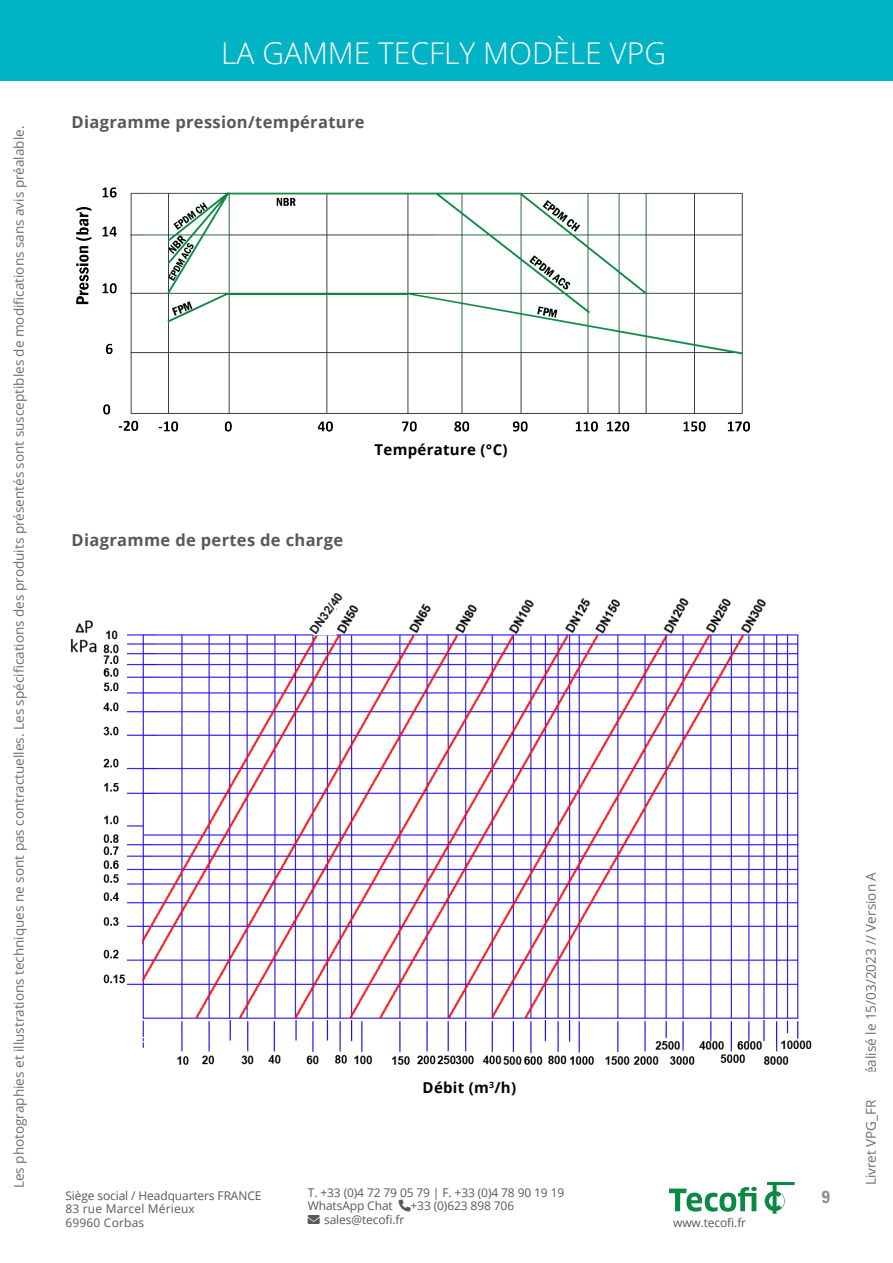
<style>
.page{position:relative;width:893px;height:1263px;background:#fff}
.page>*{position:absolute;margin:0;border:0;box-sizing:border-box;transform-origin:0 0}
.t1{font:300 30px "Open Sans";color:#fff}
.t2{font:600 condensed 18px "Franklin Gothic";color:#90908b}
.t3{font:700 16.5px "Open Sans";letter-spacing:.02em;color:#57585a}
.t4{font:700 15px "Open Sans";letter-spacing:.02em;color:#000001}
.t5{font:13.5px "Open Sans";color:#6c6d70}
.t6{font:12px/13.5px "Open Sans";letter-spacing:-.01em;color:#57585a}
.t7{font:700 12px "Arial";color:#231f20}
</style>
<div class="page">
<hr style="left:0;top:0;width:2px;height:81px;background:#00b3c5">
<div style="left:2px;top:0;width:891px;height:81px;background:#00b3c5"></div>
<svg style="left:669px;top:1187px;width:88px;height:25px"></svg>
<svg style="left:765px;top:1182px;width:30px;height:32px"></svg>
<img style="left:70px;top:598px;width:742px;height:467px">
<img style="left:76px;top:187px;width:674px;height:245px">
<div style="left:137px;top:239px;width:30px;height:27px;background:#fff"></div>
<div style="left:313px;top:593px;width:23px;height:42px;background:#fff"></div>
<p class="t5" style="left:10px;top:1188px;width:1064px;rotate:-90deg">Les photographies et illustrations techniques ne sont pas contractuelles. Les spécifications des produits présentés sont susceptibles de modifications sans avis préalable.</p>
<h1 class="t1" style="left:221px;top:32px;width:446px">LA GAMME TECFLY MODÈLE VPG</h1>
<p class="t3" style="left:72px;top:110px;width:295px">Diagramme pression/température</p>
<p class="t3" style="left:72px;top:528px;width:273px">Diagramme de pertes de charge</p>
<p class="t7" style="left:305px;top:627px;width:49px;rotate:-54deg">DN32/40</p>
<p class="t4" style="left:375px;top:439px;width:135px">Température (°C)</p>
<p class="t6" style="left:65px;top:1188px;width:198px">Siège social / Headquarters FRANCE<br>83 rue Marcel Mérieux<br>69960 Corbas</p>
<p class="t4" style="left:423px;top:1076px;width:95px">Débit (m<sup>3</sup>/h)</p>
<p class="t6" style="left:308px;top:1185px;width:258px">T. +33 (0)4 72 79 05 79 | F. +33 (0)4 78 90 19 19<br>WhatsApp Chat</p>
<p class="t6" style="left:411px;top:1199px;width:105px">+33 (0)623 898 706</p>
<p class="t6" style="left:308px;top:1212px;width:98px">✉ sales@tecofi.fr</p>
<p class="t6" style="left:673px;top:1215px;width:75px">www.tecofi.fr</p>
<h2 class="t2" style="left:822px;top:1185px;width:11px">9</h2>
<p class="t5" style="left:862px;top:1185px;width:315px;rotate:-90deg">Livret VPG_FR // Réalisé le 15/03/2023 // Version A</p>
</div>
